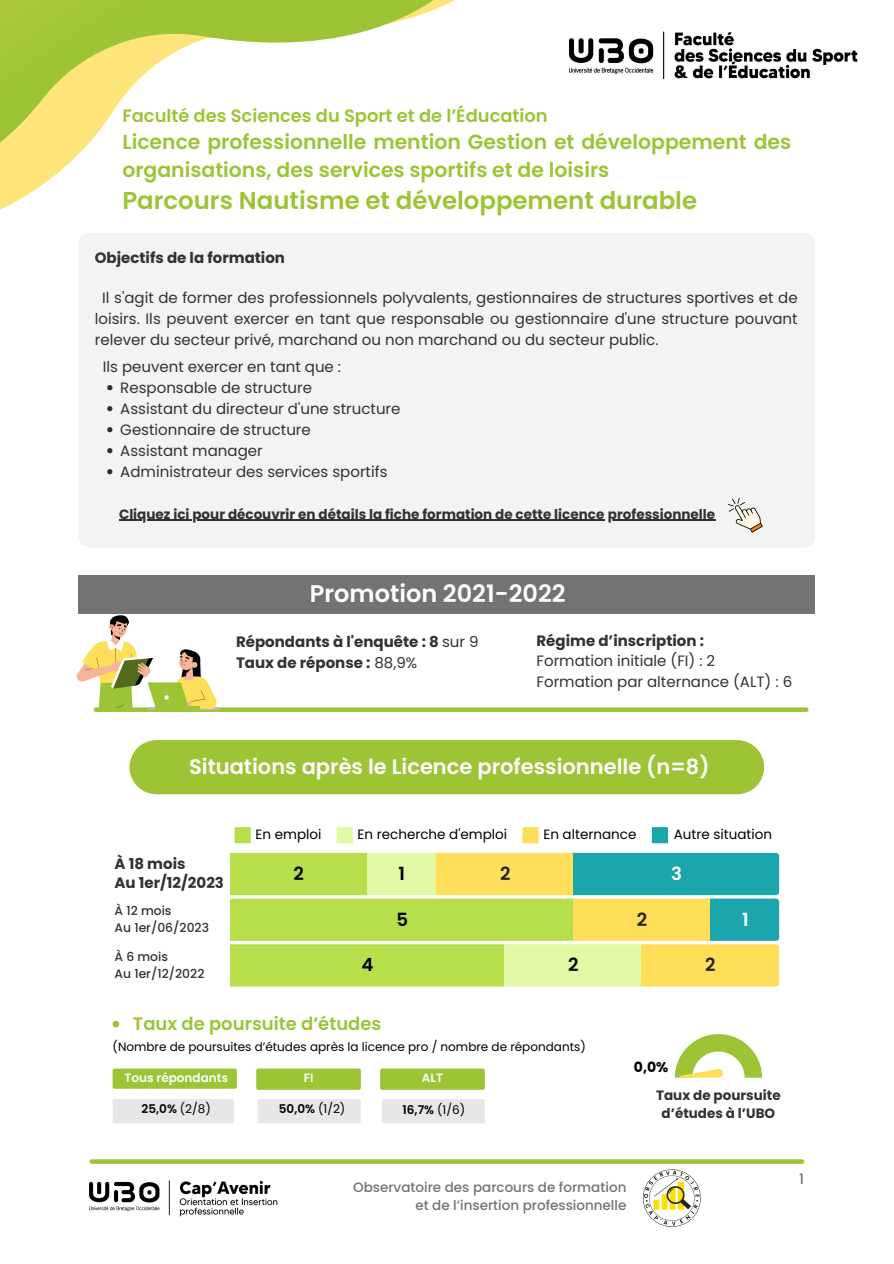
<style>
.page{position:relative;width:894px;height:1264px;background:#fff}
.page>*{position:absolute;margin:0;border:0;box-sizing:border-box;transform-origin:0 0}
.t1{font:600 24.45px "Poppins";color:#9dc435}
.t2{font:600 24px "Poppins";color:#fff}
.t3{font:600 21px "Poppins";color:#fefefe}
.t4{font:600 20.4px/28.2px "Poppins";color:#9dc435}
.t5{font:600 18.15px "Poppins";color:#000}
.t6{font:600 18.15px "Poppins";color:#231f1f}
.t7{font:600 18.15px "Poppins";color:#fff}
.t8{font:600 18px "Poppins";color:#9dc435}
.t9{font:600 17.85px "Poppins";color:#9dc435}
.t10{font:15px/21px "Poppins";color:#323232;text-align:justify}
.t11{font:700 15px/20.2px "Poppins";color:#323232}
.t12{font:500 14.25px "Poppins";color:#737373}
.t13{font:700 13.95px "Poppins";color:#000}
.t14{font:700 13.5px/18px "Poppins";color:#323232;text-align:center}
.t15{font:500 13.5px/18px "Poppins";color:#737373;text-align:right}
.t16{font:13.5px "Poppins";color:#000}
.t17{font:500 12.3px "Poppins";color:#323232}
.t18{font:12px "Poppins";color:#000}
.t19{font:600 12px "Poppins";color:#000}
.t20{font:600 12px "Poppins";color:#fefefe}
.s1{font-weight:400}
.s2{font-weight:700}
</style>
<div class="page">
<svg style="left:92px;top:1159px;width:709px;height:4px;background:#a4c844"></svg>
<img style="left:569px;top:31px;width:288px;height:48px">
<svg style="left:0;top:0;width:455px;height:210px"></svg>
<div style="left:96px;top:707px;width:710px;height:5px;background:#9dc435"></div>
<div style="left:78px;top:575px;width:737px;height:39px;background:#737373"></div>
<hr style="left:149px;top:707px;width:69px;height:2px;background:#000">
<svg style="left:76px;top:615px;width:140px;height:94px"></svg>
<div style="left:78px;top:233px;width:737px;height:314px;background:#f3f3f3;border-radius:11px"></div>
<svg style="left:107px;top:385px;width:5px;height:5px"></svg>
<svg style="left:107px;top:406px;width:5px;height:5px"></svg>
<svg style="left:107px;top:427px;width:5px;height:5px"></svg>
<svg style="left:107px;top:448px;width:5px;height:5px"></svg>
<svg style="left:107px;top:469px;width:5px;height:5px"></svg>
<svg style="left:728px;top:498px;width:34px;height:34px"></svg>
<hr style="left:119px;top:519px;width:485px;height:2px;background:#323232">
<hr style="left:607px;top:519px;width:108px;height:2px;background:#323232">
<svg style="left:234px;top:827px;width:17px;height:16px"></svg>
<svg style="left:336px;top:827px;width:17px;height:16px"></svg>
<svg style="left:522px;top:827px;width:16px;height:16px"></svg>
<svg style="left:651px;top:827px;width:16px;height:16px"></svg>
<svg style="left:230px;top:852px;width:548px;height:134px;background:#b8da72"></svg>
<div style="left:129px;top:740px;width:634px;height:54px;background:#9dc435"></div>
<img style="left:89px;top:1180px;width:188px;height:36px">
<img style="left:642px;top:1169px;width:59px;height:58px">
<svg style="left:674px;top:1034px;width:87px;height:43px"></svg>
<svg style="left:112px;top:1020px;width:7px;height:7px"></svg>
<div style="left:112px;top:1068px;width:125px;height:20px;background:#9dc435"></div>
<div style="left:112px;top:1099px;width:122px;height:24px;background:#e7e7e7"></div>
<div style="left:256px;top:1068px;width:105px;height:21px;background:#9dc435"></div>
<div style="left:257px;top:1099px;width:104px;height:24px;background:#e7e7e7"></div>
<div style="left:380px;top:1068px;width:104px;height:21px;background:#9dc435"></div>
<div style="left:382px;top:1099px;width:102px;height:24px;background:#e7e7e7"></div>
<p class="t9" style="left:122px;top:103px;width:426px">Faculté des Sciences du Sport et de l’Éducation</p>
<p class="t4" style="left:122px;top:127px;width:670px">Licence professionnelle mention Gestion et développement des organisations, des services sportifs et de loisirs</p>
<p class="t1" style="left:122px;top:184px;width:576px">Parcours Nautisme et développement durable</p>
<h2 class="t11" style="left:95px;top:247px;width:192px">Objectifs de la formation</h2>
<h4 class="t10" style="left:95px;top:287px;width:704px;text-indent:7px">Il s'agit de former des professionnels polyvalents, gestionnaires de structures sportives et de loisirs. Ils peuvent exercer en tant que responsable ou gestionnaire d'une structure pouvant relever du secteur privé, marchand ou non marchand ou du secteur public.</h4>
<h5 class="t10" style="left:103px;top:356px;width:240px">Ils peuvent exercer en tant que :</h5>
<h5 class="t10" style="left:120px;top:377px;width:193px">Responsable de structure</h5>
<p class="t10" style="left:120px;top:398px;width:281px">Assistant du directeur d'une structure</p>
<p class="t10" style="left:120px;top:419px;width:192px">Gestionnaire de structure</p>
<p class="t10" style="left:120px;top:440px;width:144px">Assistant manager</p>
<p class="t10" style="left:120px;top:461px;width:268px">Administrateur des services sportifs</p>
<p class="t14" style="left:119px;top:505px;width:597px">Cliquez ici pour découvrir en détails la fiche formation de cette licence professionnelle</p>
<p class="t2" style="left:310px;top:577px;width:257px">Promotion 2021-2022</p>
<p class="t11" style="left:236px;top:632px;width:244px">Répondants à l'enquête : 8 <span class="s1">sur 9<br></span>Taux de réponse : <span class="s1">88,9%</span></p>
<h1 class="t10" style="left:536px;top:630px;width:257px;line-height:20.2px;text-align:left"><span class="s2">Régime d’inscription :<br></span>Formation initiale (FI) : 2<br>Formation par alternance (ALT) : 6</h1>
<p class="t3" style="left:189px;top:751px;width:522px">Situations après le Licence professionnelle (n=8)</p>
<h6 class="t11" style="left:114px;top:854px;width:111px;line-height:18.6px">À 18 mois<br>Au 1er/12/2023</h6>
<h6 class="t17" style="left:114px;top:902px;width:59px">À 12 mois</h6>
<p class="t17" style="left:114px;top:919px;width:96px">Au 1er/06/2023</p>
<h6 class="t17" style="left:114px;top:947px;width:55px">À 6 mois</h6>
<p class="t17" style="left:114px;top:965px;width:91px">Au 1er/12/2022</p>
<p class="t16" style="left:255px;top:824px;width:67px">En emploi</p>
<p class="t16" style="left:357px;top:824px;width:151px">En recherche d'emploi</p>
<p class="t16" style="left:543px;top:824px;width:94px">En alternance</p>
<p class="t16" style="left:673px;top:824px;width:100px">Autre situation</p>
<h5 class="t5" style="left:293px;top:861px;width:12px">2</h5>
<p class="t5" style="left:361px;top:952px;width:13px">4</p>
<h2 class="t5" style="left:398px;top:861px;width:8px">1</h2>
<p class="t6" style="left:500px;top:861px;width:12px">2</p>
<p class="t7" style="left:671px;top:861px;width:12px">3</p>
<p class="t6" style="left:636px;top:906px;width:12px">2</p>
<p class="t5" style="left:568px;top:952px;width:12px">2</p>
<h5 class="t5" style="left:396px;top:906px;width:13px">5</h5>
<p class="t6" style="left:705px;top:952px;width:12px">2</p>
<p class="t7" style="left:742px;top:906px;width:8px">1</p>
<p class="t8" style="left:133px;top:1010px;width:250px">Taux de poursuite d’études</p>
<p class="t18" style="left:112px;top:1038px;width:474px">(Nombre de poursuites d’études après la licence pro / nombre de répondants)</p>
<h4 class="t20" style="left:125px;top:1069px;width:105px">Tous répondants</h4>
<p class="t20" style="left:282px;top:1070px;width:38px">FI/ALT</p>
<p class="t20" style="left:303px;top:1069px;width:11px">FI</p>
<p class="t20" style="left:422px;top:1069px;width:23px">ALT</p>
<p class="t19" style="left:141px;top:1100px;width:71px">25,0% <span class="s1">(2/8)</span></p>
<p class="t19" style="left:279px;top:1100px;width:68px">50,0% <span class="s1">(1/2)</span></p>
<p class="t19" style="left:402px;top:1101px;width:64px">16,7% <span class="s1">(1/6)</span></p>
<p class="t13" style="left:633px;top:1057px;width:36px">0,0%</p>
<p class="t14" style="left:656px;top:1086px;width:126px">Taux de poursuite d’études à l’UBO</p>
<p class="t15" style="left:353px;top:1178px;width:275px">Observatoire des parcours de formation et de l’insertion professionnelle</p>
<p class="t12" style="left:799px;top:1169px;width:6px">1</p>
</div>
